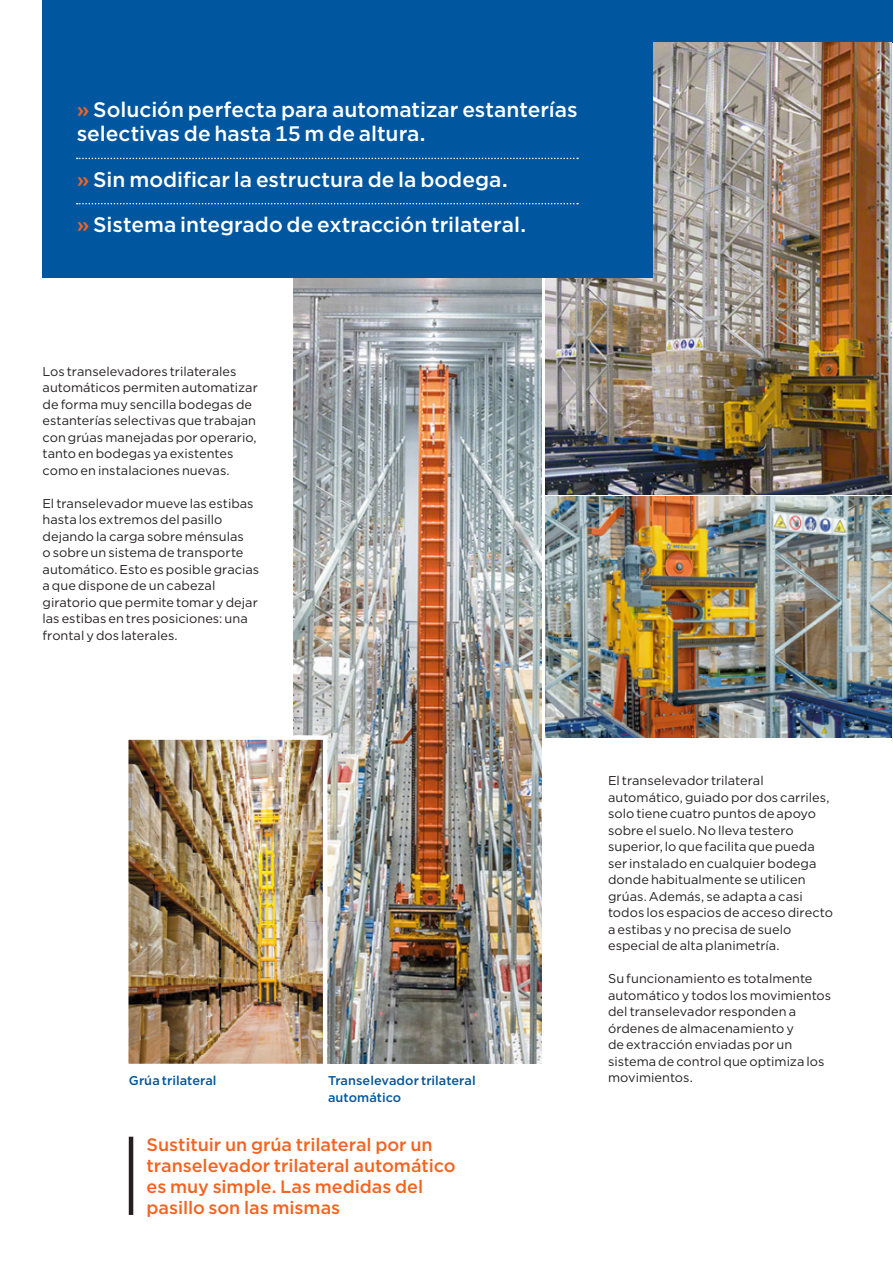
<style>
.page{position:relative;width:893px;height:1263px;background:#fff}
.page>*{position:absolute;margin:0;border:0;box-sizing:border-box;transform-origin:0 0}
.t1{font:500 21px/24px "Gotham";color:#fff}
.t2{font:500 18px/21px "Gotham";letter-spacing:-.005em;color:#f36421}
.t3{font:12.75px/16.5px "Gotham";letter-spacing:.005em;color:#231f20}
.t4{font:500 12.75px/16.5px "Gotham";letter-spacing:.005em;color:#01579f}
.s1{color:#f36421}
</style>
<div class="page">
<div style="left:44px;top:0;width:849px;height:43px;background:#01579f"></div>
<img style="left:546px;top:43px;width:345px;height:451px">
<img style="left:293px;top:277px;width:249px;height:786px">
<img style="left:546px;top:497px;width:345px;height:240px">
<img style="left:129px;top:740px;width:193px;height:323px">
<div style="left:124px;top:735px;width:203px;height:333px;border:4px solid #fff"></div>
<hr style="left:129px;top:1137px;width:4px;height:78px;background:#231f20">
<div style="left:43px;top:0;width:610px;height:277px;background:#01579f"></div>
<svg style="left:77px;top:158px;width:501px;height:1px"></svg>
<svg style="left:77px;top:203px;width:501px;height:1px"></svg>
<h1 class="t1" style="left:77px;top:98px;width:502px"><span class="s1">»</span> Solución perfecta para automatizar estanterías selectivas de hasta 15 m de altura.</h1>
<h1 class="t1" style="left:77px;top:156px;width:451px;line-height:45.3px"><span class="s1">»</span> Sin modificar la estructura de la bodega.<br><span class="s1">»</span> Sistema integrado de extracción trilateral.</h1>
<p class="t3" style="left:43px;top:363px;width:217px">Los transelevadores trilaterales automáticos permiten automatizar de forma muy sencilla bodegas de estanterías selectivas que trabajan con grúas manejadas por operario, tanto en bodegas ya existentes como en instalaciones nuevas.</p>
<p class="t3" style="left:43px;top:495px;width:218px">El transelevador mueve las estibas hasta los extremos del pasillo dejando la carga sobre ménsulas<br>o sobre un sistema de transporte automático. Esto es posible gracias a que dispone de un cabezal giratorio que permite tomar y dejar las estibas en tres posiciones: una frontal y dos laterales.</p>
<p class="t4" style="left:129px;top:1072px;width:89px">Grúa trilateral</p>
<p class="t4" style="left:328px;top:1072px;width:149px">Transelevador trilateral automático</p>
<h2 class="t2" style="left:147px;top:1134px;width:310px">Sustituir un grúa trilateral por un transelevador trilateral automático es muy simple. Las medidas del pasillo son las mismas</h2>
<p class="t3" style="left:608px;top:772px;width:226px">El transelevador trilateral automático, guiado por dos carriles, solo tiene cuatro puntos de apoyo sobre el suelo. No lleva testero superior, lo que facilita que pueda ser instalado en cualquier bodega donde habitualmente se utilicen grúas. Además, se adapta a casi todos los espacios de acceso directo a estibas y no precisa de suelo especial de alta planimetría.</p>
<p class="t3" style="left:608px;top:970px;width:225px">Su funcionamiento es totalmente automático y todos los movimientos del transelevador responden a órdenes de almacenamiento y<br>de extracción enviadas por un sistema de control que optimiza los movimientos.</p>
</div>
